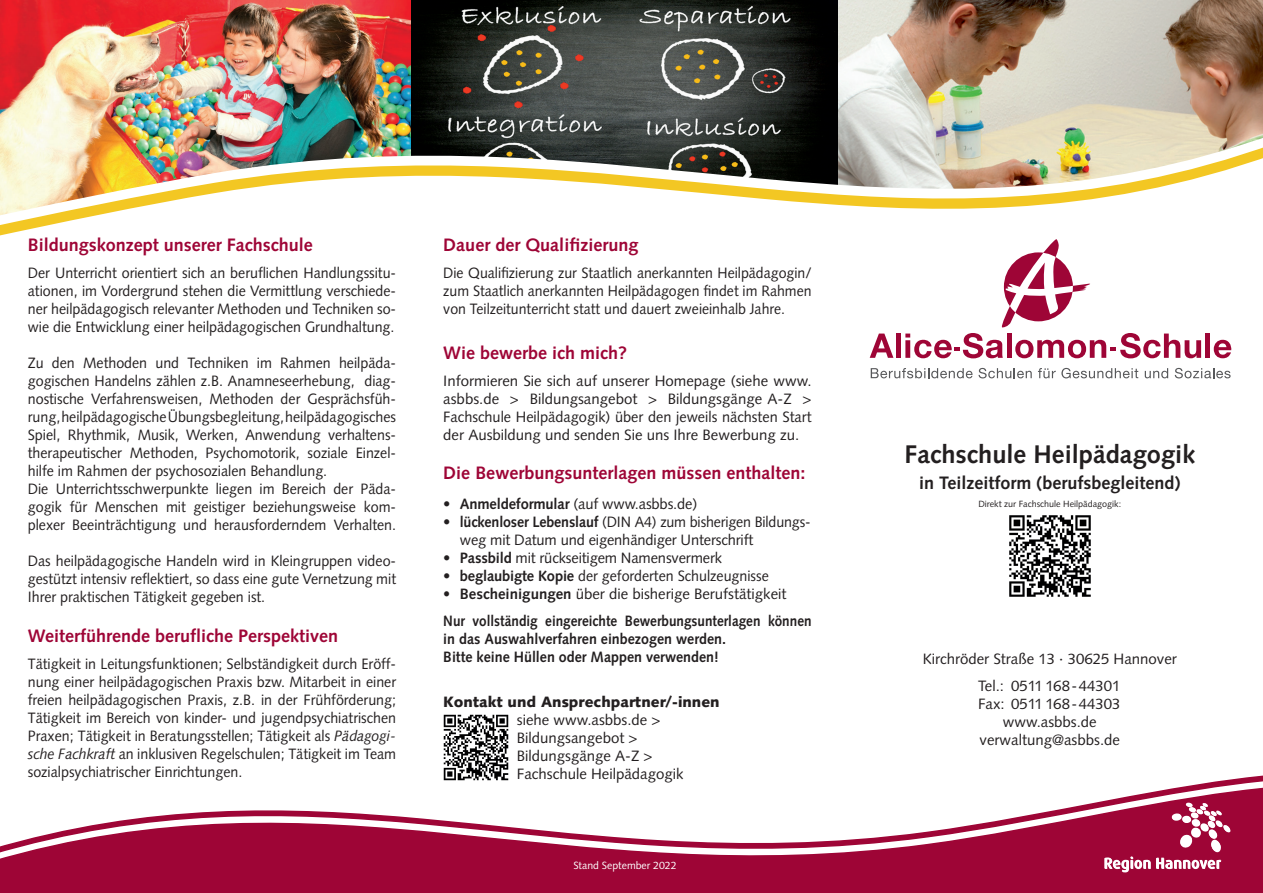
<style>
.page{position:relative;width:1263px;height:893px;background:#fff}
.page>*{position:absolute;margin:0;border:0;box-sizing:border-box;transform-origin:0 0}
.t1{font:700 25.5px "Syntax";color:#231f20}
.t2{font:700 18px "Syntax";color:#9e0536}
.t3{font:700 18px "Syntax";color:#231f20}
.t4{font:15px/18px "Syntax";color:#231f20;text-align:justify;scale:.95 1}
.t5{font:15px/18px "Syntax";color:#231f20;text-align:center}
.t6{font:15px/18px "Syntax";color:#231f20;text-align:justify;scale:.94 1}
.t7{font:700 15px/27px "Syntax";color:#231f20}
.t8{font:700 15px/18px "Syntax";color:#231f20;scale:.95 1}
.t9{font:900 15px "Syntax";color:#231f20}
.t10{font:10.5px "Syntax";color:#fff}
.t11{font:9px "Syntax";color:#231f20}
.s1{font-style:italic}
.s2{font-weight:700}
.s3{font-weight:400}
</style>
<div class="page">
<img style="left:0;top:0;width:411px;height:133px">
<img style="left:838px;top:0;width:425px;height:133px">
<img style="left:411px;top:0;width:426px;height:133px">
<svg style="left:0;top:133px;width:1263px;height:246px"></svg>
<svg style="left:0;top:143px;width:1263px;height:95px"></svg>
<svg style="left:0;top:775px;width:1263px;height:118px"></svg>
<svg style="left:870px;top:334px;width:23px;height:24px"></svg>
<div style="left:896px;top:334px;width:5px;height:24px;background:#9e0536"></div>
<div style="left:1205px;top:334px;width:5px;height:24px;background:#9e0536"></div>
<svg style="left:1214px;top:340px;width:17px;height:18px"></svg>
<svg style="left:871px;top:368px;width:161px;height:10px"></svg>
<svg style="left:1038px;top:368px;width:100px;height:10px"></svg>
<svg style="left:1145px;top:368px;width:23px;height:10px"></svg>
<svg style="left:1175px;top:368px;width:55px;height:10px"></svg>
<svg style="left:905px;top:239px;width:296px;height:119px"></svg>
<svg style="left:1104px;top:803px;width:126px;height:69px"></svg>
<img style="left:442px;top:715px;width:68px;height:65px">
<img style="left:1009px;top:515px;width:82px;height:82px">
<p class="t2" style="left:28px;top:234px;width:286px">Bildungskonzept unserer Fachschule</p>
<p class="t4" style="left:28px;top:264px;width:389px">Der Unterricht orientiert sich an beruflichen Handlungssitu&shy;ationen, im Vordergrund stehen die Vermittlung verschiede&shy;ner heilpädagogisch relevanter Methoden und Techniken so&shy;wie die Entwicklung einer heilpädagogischen Grundhaltung.</p>
<p class="t4" style="left:28px;top:354px;width:389px;text-align:left">Zu den Methoden und Techniken im Rahmen heilpäda&shy;gogischen Handelns zählen z.B. Anamneseerhebung, diag&shy;nostische Verfahrensweisen, Methoden der Gesprächsfüh&shy;rung, heilpädagogische Übungsbegleitung, heilpädagogisches Spiel, Rhythmik, Musik, Werken, Anwendung verhaltens&shy;therapeutischer Methoden, Psychomotorik, soziale Einzel&shy;hilfe im Rahmen der psychosozialen Behandlung.<br>Die Unterrichtsschwerpunkte liegen im Bereich der Päda&shy;gogik für Menschen mit geistiger beziehungsweise kom&shy;plexer Beeinträchtigung und herausforderndem Verhalten.</p>
<p class="t4" style="left:28px;top:552px;width:389px">Das heilpädagogische Handeln wird in Kleingruppen video&shy;gestützt intensiv reflektiert, so dass eine gute Vernetzung mit Ihrer praktischen Tätigkeit gegeben ist.</p>
<p class="t2" style="left:28px;top:626px;width:312px">Weiterführende berufliche Perspektiven</p>
<p class="t4" style="left:28px;top:655px;width:389px">Tätigkeit in Leitungsfunktionen; Selbständigkeit durch Eröff&shy;nung einer heilpädagogischen Praxis bzw. Mitarbeit in einer freien heilpädagogischen Praxis, z.B. in der Frühförderung; Tätigkeit im Bereich von kinder- und jugendpsychiatrischen Praxen; Tätigkeit in Beratungsstellen; Tätigkeit als <span class="s1">Pädagogi&shy;sche Fachkraft</span> an inklusiven Regelschulen; Tätigkeit im Team sozialpsychiatrischer Einrichtungen.</p>
<p class="t2" style="left:443px;top:234px;width:197px">Dauer der Qualifizierung</p>
<p class="t6" style="left:443px;top:264px;width:393px">Die Qualifizierung zur Staatlich anerkannten Heilpädagogin/ zum Staatlich anerkannten Heilpädagogen findet im Rahmen von Teilzeitunterricht statt und dauert zweieinhalb Jahre.</p>
<p class="t2" style="left:443px;top:342px;width:185px">Wie bewerbe ich mich?</p>
<p class="t5" style="left:443px;top:372px;width:370px;text-align:justify">Informieren Sie sich auf unserer Homepage (siehe www. asbbs.de &gt; Bildungsangebot &gt; Bildungsgänge A-Z &gt; Fachschule Heilpädagogik) über den jeweils nächsten Start der Ausbildung und senden Sie uns Ihre Bewerbung zu.</p>
<p class="t2" style="left:443px;top:463px;width:364px">Die Bewerbungsunterlagen müssen enthalten:</p>
<p class="t5" style="left:443px;top:495px;width:255px">• <span class="s2">Anmeldeformular</span> (auf www.asbbs.de)</p>
<p class="t5" style="left:460px;top:513px;width:352px;text-align:left;text-indent:-16px">• <span class="s2">lückenloser Lebenslauf</span> (DIN A4) zum bisherigen Bildungs&shy;weg mit Datum und eigenhändiger Unterschrift</p>
<p class="t5" style="left:443px;top:549px;width:280px">• <span class="s2">Passbild</span> mit rückseitigem Namensvermerk</p>
<p class="t5" style="left:443px;top:567px;width:327px">• <span class="s2">beglaubigte Kopie</span> der geforderten Schulzeugnisse</p>
<p class="t7" style="left:443px;top:581px;width:370px"><span class="s3">•</span> Bescheinigungen <span class="s3">über die bisherige Berufstätigkeit<br></span>Nur vollständig eingereichte Bewerbungsunterlagen können</p>
<p class="t8" style="left:443px;top:630px;width:299px">in das Auswahlverfahren einbezogen werden.<br>Bitte keine Hüllen oder Mappen verwenden!</p>
<p class="t9" style="left:443px;top:693px;width:278px">Kontakt und Ansprechpartner/-innen</p>
<p class="t5" style="left:517px;top:711px;width:168px;text-align:left">siehe www.asbbs.de &gt;<br>Bildungsangebot &gt;<br>Bildungsgänge A-Z &gt;<br>Fachschule Heilpädagogik</p>
<p class="t10" style="left:573px;top:859px;width:105px">Stand September 2022</p>
<h1 class="t1" style="left:904px;top:440px;width:292px">Fachschule Heilpädagogik</h1>
<p class="t3" style="left:919px;top:472px;width:263px">in Teilzeitform (berufsbegleitend)</p>
<p class="t11" style="left:978px;top:499px;width:144px">Direkt zur Fachschule Heilpädagogik:</p>
<p class="t5" style="left:923px;top:646px;width:256px;line-height:27px">Kirchröder Straße 13 · 30625 Hannover<br>Tel.: 0511 168-44301</p>
<p class="t5" style="left:978px;top:695px;width:144px">Fax: 0511 168-44303 www.asbbs.de verwaltung@asbbs.de</p>
</div>
